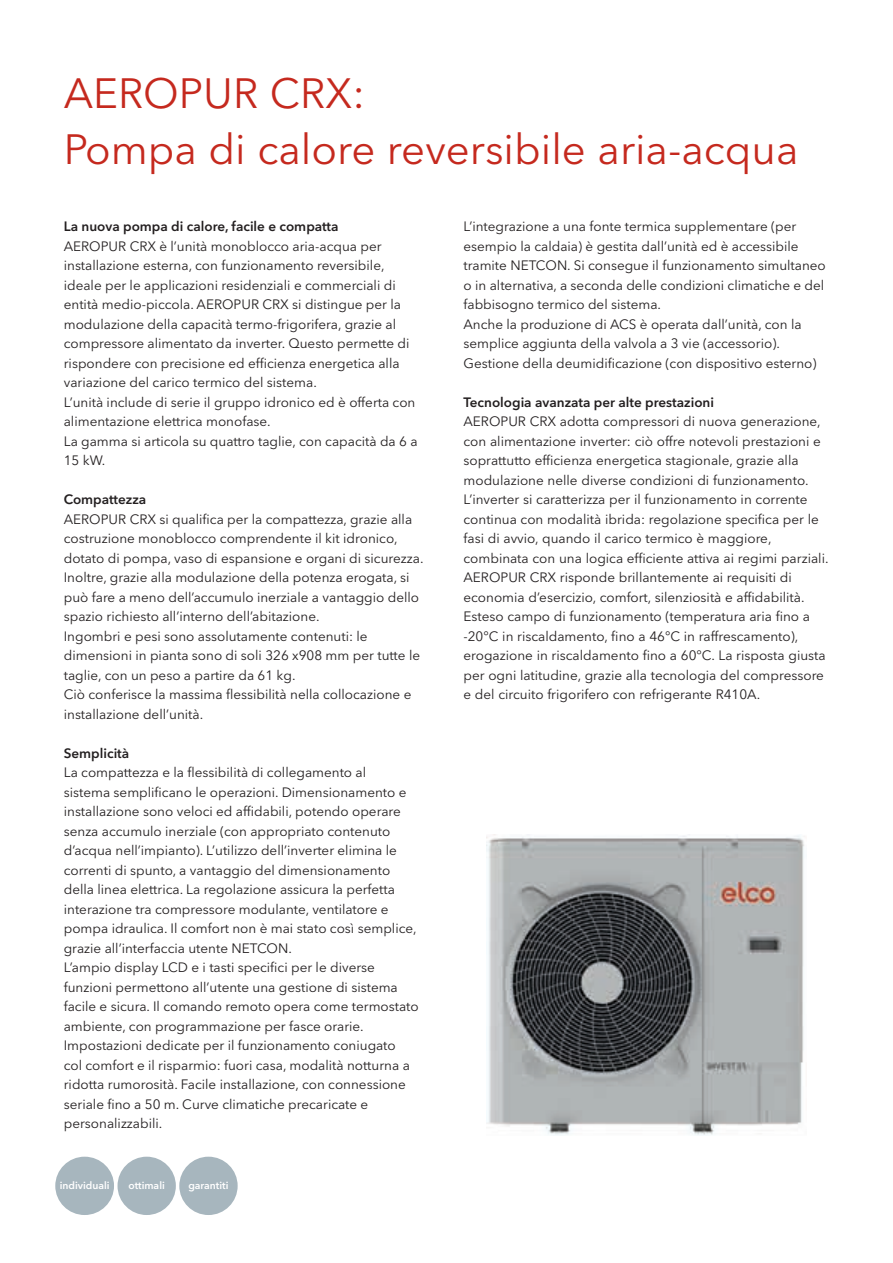
<style>
.page{position:relative;width:893px;height:1263px;background:#fff}
.page>*{position:absolute;margin:0;border:0;box-sizing:border-box;transform-origin:0 0}
.t1{font:42px/55.5px "Avenir Next LT Pro";color:#c5291e}
.t2{font:13.5px/19.5px "Avenir Next LT Pro";color:#231f20}
.t3{font:600 13.5px "Avenir Next LT Pro";color:#231f20}
.t4{font:600 10.35px "Avenir Next LT Pro";color:#fff}
</style>
<div class="page">
<div style="left:55px;top:1157px;width:59px;height:58px;background:#a7b6be;border-radius:50%"></div>
<div style="left:118px;top:1157px;width:58px;height:58px;background:#a7b6be;border-radius:50%"></div>
<div style="left:179px;top:1157px;width:59px;height:58px;background:#a7b6be;border-radius:50%"></div>
<img style="left:486px;top:834px;width:318px;height:301px">
<h1 class="t1" style="left:64px;top:66px;width:736px">AEROPUR CRX:<br>Pompa di calore reversibile aria-acqua</h1>
<p class="t3" style="left:64px;top:218px;width:276px">La nuova pompa di calore, facile e compatta</p>
<p class="t2" style="left:64px;top:236px;width:355px">AEROPUR CRX è l’unità monoblocco aria-acqua per installazione esterna, con funzionamento reversibile, ideale per le applicazioni residenziali e commerciali di entità medio-piccola. AEROPUR CRX si distingue per la modulazione della capacità termo-frigorifera, grazie al compressore alimentato da inverter. Questo permette di rispondere con precisione ed efficienza energetica alla variazione del carico termico del sistema.<br>L’unità include di serie il gruppo idronico ed è offerta con alimentazione elettrica monofase.<br>La gamma si articola su quattro taglie, con capacità da 6 a 15 kW.</p>
<p class="t3" style="left:64px;top:491px;width:84px">Compattezza</p>
<p class="t2" style="left:64px;top:509px;width:361px">AEROPUR CRX si qualifica per la compattezza, grazie alla costruzione monoblocco comprendente il kit idronico, dotato di pompa, vaso di espansione e organi di sicurezza.<br>Inoltre, grazie alla modulazione della potenza erogata, si può fare a meno dell’accumulo inerziale a vantaggio dello spazio richiesto all’interno dell’abitazione.<br>Ingombri e pesi sono assolutamente contenuti: le dimensioni in pianta sono di soli 326 x908 mm per tutte le taglie, con un peso a partire da 61 kg.<br>Ciò conferisce la massima flessibilità nella collocazione e installazione dell’unità.</p>
<p class="t3" style="left:64px;top:745px;width:67px">Semplicità</p>
<p class="t2" style="left:64px;top:763px;width:356px">La compattezza e la flessibilità di collegamento al<br>sistema semplificano le operazioni. Dimensionamento e installazione sono veloci ed affidabili, potendo operare senza accumulo inerziale (con appropriato contenuto d’acqua nell’impianto). L’utilizzo dell’inverter elimina le correnti di spunto, a vantaggio del dimensionamento della linea elettrica. La regolazione assicura la perfetta interazione tra compressore modulante, ventilatore e pompa idraulica. Il comfort non è mai stato così semplice, grazie all’interfaccia utente NETCON.<br>L’ampio display LCD e i tasti specifici per le diverse funzioni permettono all’utente una gestione di sistema facile e sicura. Il comando remoto opera come termostato ambiente, con programmazione per fasce orarie.<br>Impostazioni dedicate per il funzionamento coniugato<br>col comfort e il risparmio: fuori casa, modalità notturna a ridotta rumorosità. Facile installazione, con connessione seriale fino a 50 m. Curve climatiche precaricate e personalizzabili.</p>
<p class="t4" style="left:60px;top:1178px;width:51px">individuali</p>
<p class="t4" style="left:129px;top:1178px;width:38px">ottimali</p>
<p class="t4" style="left:188px;top:1178px;width:42px">garantiti</p>
<p class="t2" style="left:463px;top:217px;width:364px">L’integrazione a una fonte termica supplementare (per esempio la caldaia) è gestita dall’unità ed è accessibile tramite NETCON. Si consegue il funzionamento simultaneo o in alternativa, a seconda delle condizioni climatiche e del fabbisogno termico del sistema.<br>Anche la produzione di ACS è operata dall’unità, con la semplice aggiunta della valvola a 3 vie (accessorio).<br>Gestione della deumidificazione (con dispositivo esterno)</p>
<p class="t3" style="left:463px;top:394px;width:252px">Tecnologia avanzata per alte prestazioni</p>
<p class="t2" style="left:463px;top:412px;width:367px">AEROPUR CRX adotta compressori di nuova generazione, con alimentazione inverter: ciò offre notevoli prestazioni e soprattutto efficienza energetica stagionale, grazie alla modulazione nelle diverse condizioni di funzionamento.<br>L’inverter si caratterizza per il funzionamento in corrente continua con modalità ibrida: regolazione specifica per le fasi di avvio, quando il carico termico è maggiore, combinata con una logica efficiente attiva ai regimi parziali.<br>AEROPUR CRX risponde brillantemente ai requisiti di economia d’esercizio, comfort, silenziosità e affidabilità.<br>Esteso campo di funzionamento (temperatura aria fino a -20°C in riscaldamento, fino a 46°C in raffrescamento), erogazione in riscaldamento fino a 60°C. La risposta giusta per ogni latitudine, grazie alla tecnologia del compressore e del circuito frigorifero con refrigerante R410A.</p>
</div>
